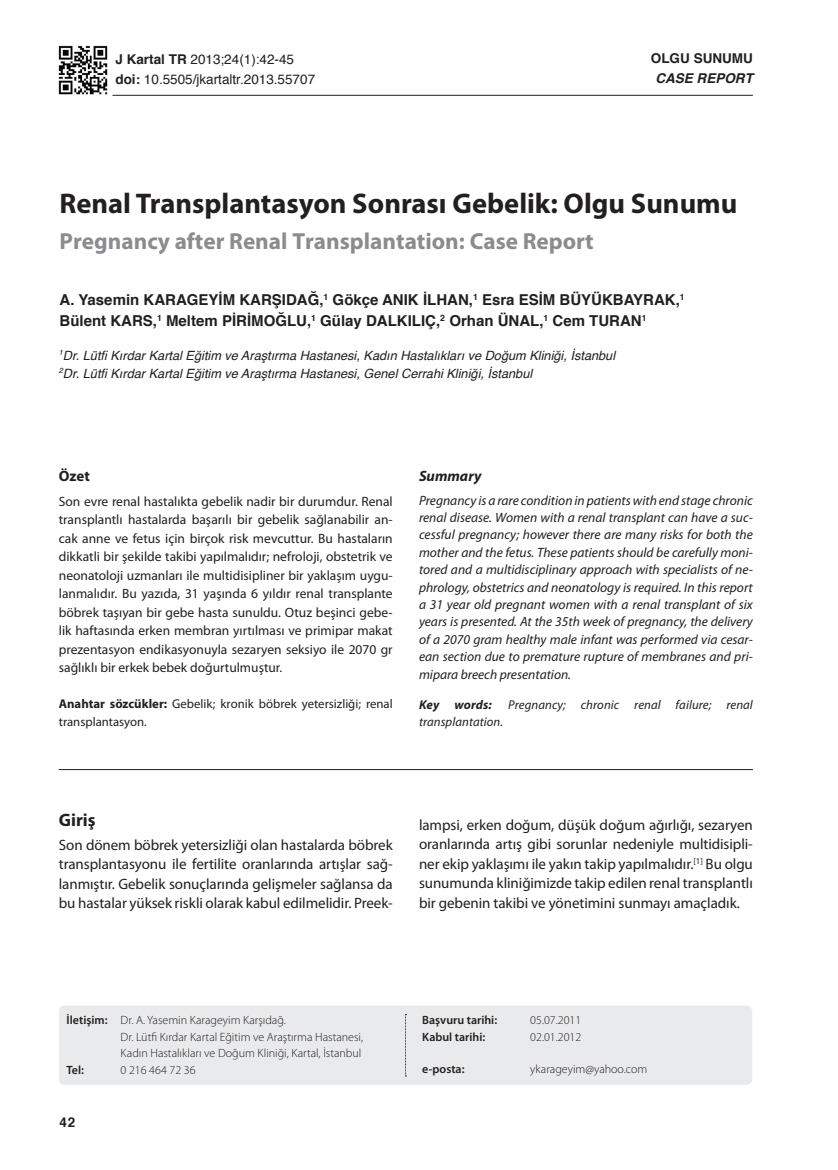
<style>
.page{position:relative;width:838px;height:1170px;background:#fff}
.page>*{position:absolute;margin:0;border:0;box-sizing:border-box;transform-origin:0 0}
.t1{font:700 28.5px "Myriad Pro";color:#231f20}
.t2{font:700 23.25px "Myriad Pro";color:#8a8c8f}
.t3{font:700 18px "Myriad Pro";color:#231f20}
.t4{font:15px/19.5px "Myriad Pro";letter-spacing:-.005em;color:#231f20;text-align:justify}
.t5{font:700 15px/21px "Helvetica";color:#231f20}
.t6{font:italic 700 15px "Myriad Pro";color:#231f20}
.t7{font:700 15px "Myriad Pro";color:#231f20}
.t8{font:italic 13.5px/17.4px "Myriad Pro";color:#231f20;text-align:justify}
.t9{font:13.5px/18.5px "Myriad Pro";color:#231f20;text-align:justify}
.t10{font:13.5px/19.5px "Helvetica";color:#231f20}
.t11{font:700 13.5px "Helvetica";color:#231f20}
.t12{font:italic 700 13.5px "Helvetica";color:#231f20}
.t13{font:italic 12.75px/18px "Helvetica";color:#231f20}
.t14{font:12.75px/18.5px "Myriad Pro";color:#231f20}
.t15{font:italic 12.75px "Myriad Pro";letter-spacing:.005em;color:#231f20}
.t16{font:italic 700 12.75px "Myriad Pro";letter-spacing:.005em;color:#231f20}
.t17{font:300 12px/16.5px "Myriad Pro";color:#231f20}
.t18{font:600 12px "Myriad Pro";color:#231f20}
.s1{font-weight:700}
.s2{font-weight:600}
</style>
<div class="page">
<hr style="left:112px;top:95px;width:641px;height:1px;background:#231f20">
<div style="left:59px;top:1005px;width:693px;height:79px;background:#e9eaeb;border-radius:6px"></div>
<svg style="left:405px;top:1014px;width:1px;height:62px"></svg>
<hr style="left:59px;top:769px;width:694px;height:1px;background:#231f20">
<img style="left:58px;top:45px;width:50px;height:50px">
<p class="t10" style="left:115px;top:50px;width:201px"><span class="s1">J Kartal TR</span> 2013;24(1):42-45 <span class="s1">doi:</span> 10.5505/jkartaltr.2013.55707</p>
<p class="t11" style="left:651px;top:49px;width:103px">OLGU SUNUMU</p>
<p class="t12" style="left:655px;top:67px;width:99px">CASE REPORT</p>
<h1 class="t1" style="left:60px;top:187px;width:679px">Renal Transplantasyon Sonrası Gebelik: Olgu Sunumu</h1>
<h2 class="t2" style="left:60px;top:228px;width:535px">Pregnancy after Renal Transplantation: Case Report</h2>
<p class="t5" style="left:60px;top:290px;width:627px">A. Yasemin KARAGEYİM KARŞIDAĞ,<sup>1</sup> Gökçe ANIK İLHAN,<sup>1</sup> Esra ESİM BÜYÜKBAYRAK,<sup>1<br></sup>Bülent KARS,<sup>1</sup> Meltem PİRİMOĞLU,<sup>1</sup> Gülay DALKILIÇ,<sup>2</sup> Orhan ÜNAL,<sup>1</sup> Cem TURAN<sup>1</sup></p>
<p class="t13" style="left:59px;top:346px;width:558px"><sup>1</sup>Dr. Lütfi Kırdar Kartal Eğitim ve Araştırma Hastanesi, Kadın Hastalıkları ve Doğum Kliniği, İstanbul<br><sup>2</sup>Dr. Lütfi Kırdar Kartal Eğitim ve Araştırma Hastanesi, Genel Cerrahi Kliniği, İstanbul</p>
<p class="t7" style="left:59px;top:467px;width:33px">Özet</p>
<p class="t9" style="left:59px;top:492px;width:335px">Son evre renal hastalıkta gebelik nadir bir durumdur. Renal transplantlı hastalarda başarılı bir gebelik sağlanabilir an&shy;cak anne ve fetus için birçok risk mevcuttur. Bu hastaların dikkatli bir şekilde takibi yapılmalıdır; nefroloji, obstetrik ve neonatoloji uzmanları ile multidisipliner bir yaklaşım uygu&shy;lanmalıdır. Bu yazıda, 31 yaşında 6 yıldır renal transplante böbrek taşıyan bir gebe hasta sunuldu. Otuz beşinci gebe&shy;lik haftasında erken membran yırtılması ve primipar makat prezentasyon endikasyonuyla sezaryen seksiyo ile 2070 gr sağlıklı bir erkek bebek doğurtulmuştur.</p>
<p class="t14" style="left:59px;top:694px;width:335px"><span class="s1">Anahtar sözcükler:</span> Gebelik; kronik böbrek yetersizliği; renal transplantasyon.</p>
<p class="t6" style="left:419px;top:467px;width:64px">Summary</p>
<p class="t8" style="left:419px;top:491px;width:335px">Pregnancy is a rare condition in patients with end stage chronic renal disease. Women with a renal transplant can have a suc&shy;cessful pregnancy; however there are many risks for both the mother and the fetus. These patients should be carefully moni&shy;tored and a multidisciplinary approach with specialists of ne&shy;phrology, obstetrics and neonatology is required. In this report a 31 year old pregnant women with a renal transplant of six years is presented. At the 35th week of pregnancy, the delivery of a 2070 gram healthy male infant was performed via cesar&shy;ean section due to premature rupture of membranes and pri&shy;mipara breech presentation.</p>
<p class="t16" style="left:419px;top:697px;width:74px">Key words:</p>
<p class="t15" style="left:508px;top:697px;width:246px">Pregnancy; chronic renal failure; renal</p>
<p class="t15" style="left:419px;top:715px;width:86px">transplantation.</p>
<h3 class="t3" style="left:59px;top:809px;width:38px">Giriş</h3>
<p class="t4" style="left:59px;top:835px;width:335px">Son dönem böbrek yetersizliği olan hastalarda böbrek transplantasyonu ile fertilite oranlarında artışlar sağ&shy;lanmıştır. Gebelik sonuçlarında gelişmeler sağlansa da bu hastalar yüksek riskli olarak kabul edilmelidir. Preek-</p>
<p class="t4" style="left:419px;top:815px;width:335px">lampsi, erken doğum, düşük doğum ağırlığı, sezaryen oranlarında artış gibi sorunlar nedeniyle multidisipli&shy;ner ekip yaklaşımı ile yakın takip yapılmalıdır.<sup>[1]</sup> Bu olgu sunumunda kliniğimizde takip edilen renal transplantlı bir gebenin takibi ve yönetimini sunmayı amaçladık.</p>
<p class="t17" style="left:121px;top:1012px;width:244px;text-indent:-54px"><span class="s2">İletişim:</span> Dr. A. Yasemin Karageyim Karşıdağ.<br>Dr. Lütfi Kırdar Kartal Eğitim ve Araştırma Hastanesi,<br>Kadın Hastalıkları ve Doğum Kliniği, Kartal, İstanbul</p>
<p class="t18" style="left:67px;top:1063px;width:19px">Tel:</p>
<p class="t17" style="left:121px;top:1061px;width:76px">0 216 464 72 36</p>
<p class="t11" style="left:60px;top:1113px;width:17px">42</p>
<p class="t18" style="left:422px;top:1013px;width:76px">Başvuru tarihi:</p>
<p class="t17" style="left:530px;top:1012px;width:53px">05.07.2011</p>
<p class="t18" style="left:422px;top:1030px;width:64px">Kabul tarihi:</p>
<p class="t17" style="left:530px;top:1028px;width:53px">02.01.2012</p>
<p class="t18" style="left:422px;top:1062px;width:44px">e-posta:</p>
<p class="t17" style="left:530px;top:1061px;width:119px">ykarageyim@yahoo.com</p>
</div>
